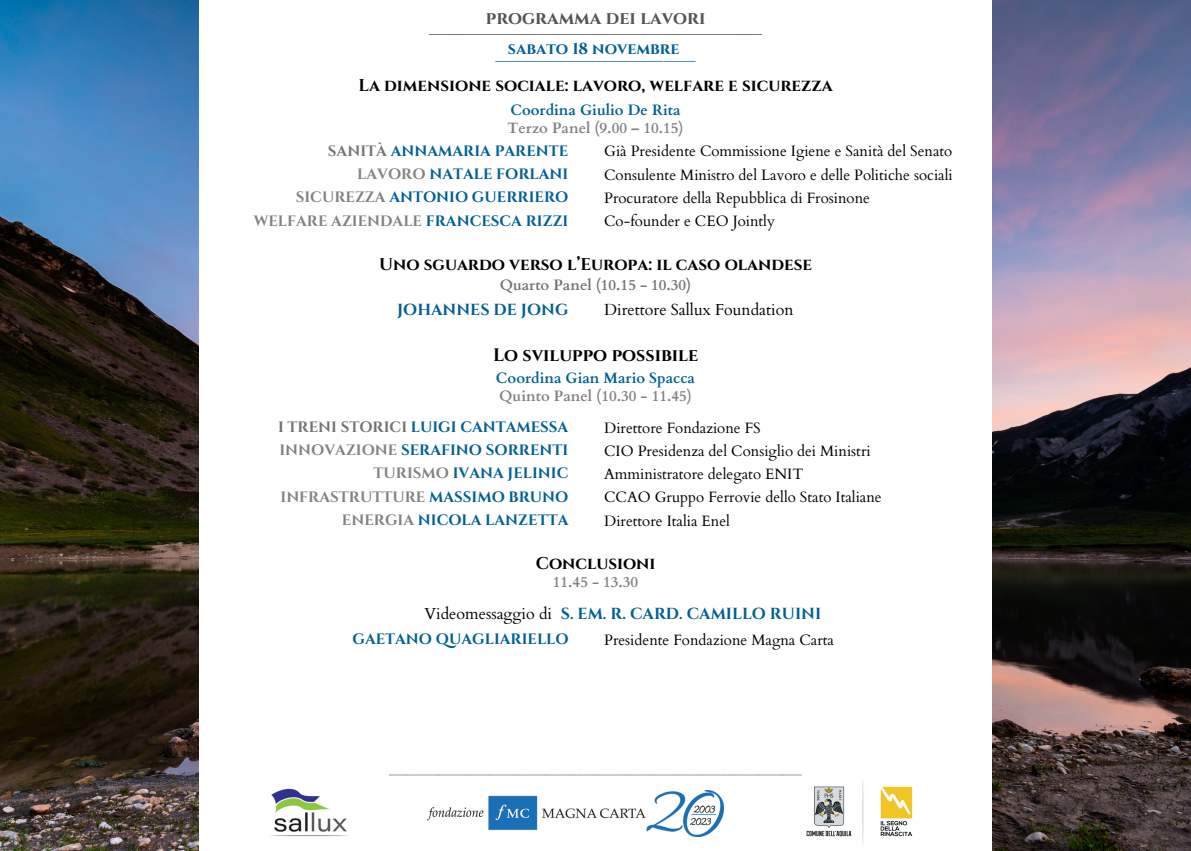
<style>
.page{position:relative;width:1191px;height:851px;background:#fff}
.page>*{position:absolute;margin:0;border:0;box-sizing:border-box;transform-origin:0 0}
.t1{font:700 18px "Cinzel";color:#545454}
.t2{font:700 18px "Cinzel";color:#000}
.t3{font:700 17px "Cinzel";color:#000}
.t4{font:700 16px "Cinzel";color:#015f95}
.t5{font:16px "Cardo";color:#000}
.t6{font:15px "Cardo";color:#000}
.t7{font:700 15px "Cinzel";color:#015f95}
.t8{font:700 15px "Cardo";color:#808384}
.t9{font:700 15px "Cinzel";color:#808384}
.t10{font:700 15px "Cardo";color:#015f95}
.t11{font:700 15px "Cardo";color:#737373}
.t12{font:700 12.5px "Cinzel";color:#545454}
.s1{color:#737373}
.s2{color:#808384}
.s3{color:#015f95}
</style>
<div class="page">
<img style="left:0;top:0;width:1190px;height:850px">
<div style="left:199px;top:0;width:792px;height:850px;background:#fff"></div>
<img style="left:806px;top:780px;width:107px;height:64px">
<img style="left:270px;top:788px;width:78px;height:49px">
<img style="left:427px;top:790px;width:296px;height:46px">
<p class="t1" style="left:485px;top:6px;width:221px">programma dei lavori</p>
<p class="t1" style="left:429px;top:16px;width:334px">_____________________________________</p>
<p class="t4" style="left:495px;top:44px;width:201px">_________________________</p>
<p class="t4" style="left:508px;top:38px;width:173px">sabato 18 novembre</p>
<p class="t3" style="left:358px;top:74px;width:475px">La dimensione sociale: lavoro, welfare e sicurezza</p>
<p class="t10" style="left:510px;top:100px;width:172px">Coordina Giulio De Rita</p>
<p class="t8" style="left:507px;top:118px;width:177px">Terzo Panel (9.00 – 10.15)</p>
<p class="t7" style="left:328px;top:141px;width:242px"><span class="s1">SANITÀ</span> ANNAMARIA PARENTE</p>
<p class="t7" style="left:357px;top:164px;width:213px"><span class="s2">LAVORO</span> NATALE FORLANI</p>
<p class="t7" style="left:296px;top:188px;width:274px"><span class="s2">SICUREZZA</span> ANTONIO GUERRIERO</p>
<p class="t9" style="left:254px;top:211px;width:316px">WELFARE AZIENDALE <span class="s3">FRANCESCA RIZZI</span></p>
<p class="t6" style="left:604px;top:142px;width:350px">Già Presidente Commissione Igiene e Sanità del Senato</p>
<p class="t6" style="left:604px;top:165px;width:350px">Consulente Ministro del Lavoro e delle Politiche sociali</p>
<p class="t6" style="left:604px;top:188px;width:267px">Procuratore della Repubblica di Frosinone</p>
<p class="t6" style="left:604px;top:211px;width:172px">Co-founder e CEO Jointly</p>
<p class="t3" style="left:379px;top:254px;width:434px">Uno sguardo verso l’Europa: il caso olandese</p>
<p class="t4" style="left:397px;top:300px;width:173px">JOHANNES DE JONG</p>
<p class="t5" style="left:604px;top:299px;width:191px">Direttore Sallux Foundation</p>
<p class="t11" style="left:499px;top:275px;width:193px">Quarto Panel (10.15 - 10.30)</p>
<p class="t2" style="left:493px;top:343px;width:207px">Lo sviluppo possibile</p>
<p class="t8" style="left:499px;top:386px;width:194px">Quinto Panel (10.30 - 11.45)</p>
<p class="t10" style="left:496px;top:368px;width:200px">Coordina Gian Mario Spacca</p>
<p class="t7" style="left:278px;top:417px;width:292px"><span class="s1">I TRENI STORICI</span> LUIGI CANTAMESSA</p>
<p class="t7" style="left:279px;top:440px;width:290px"><span class="s2">INNOVAZIONE</span> SERAFINO SORRENTI</p>
<p class="t7" style="left:373px;top:463px;width:196px"><span class="s2">TURISMO</span> IVANA JELINIC</p>
<p class="t9" style="left:280px;top:487px;width:289px">INFRASTRUTTURE <span class="s3">MASSIMO BRUNO</span></p>
<p class="t7" style="left:342px;top:510px;width:228px"><span class="s2">ENERGIA</span> NICOLA LANZETTA</p>
<p class="t6" style="left:604px;top:417px;width:158px">Direttore Fondazione FS</p>
<p class="t6" style="left:604px;top:441px;width:268px">CIO Presidenza del Consiglio dei Ministri</p>
<p class="t6" style="left:604px;top:464px;width:201px">Amministratore delegato ENIT</p>
<p class="t6" style="left:604px;top:487px;width:279px">CCAO Gruppo Ferrovie dello Stato Italiane</p>
<p class="t6" style="left:604px;top:510px;width:127px">Direttore Italia Enel</p>
<p class="t3" style="left:535px;top:553px;width:121px">Conclusioni</p>
<p class="t5" style="left:424px;top:603px;width:129px">Videomessaggio di</p>
<p class="t4" style="left:560px;top:603px;width:262px">S. EM. R. CARD. CAMILLO RUINI</p>
<p class="t8" style="left:553px;top:572px;width:87px">11.45 - 13.30</p>
<p class="t7" style="left:352px;top:629px;width:218px">GAETANO QUAGLIARIELLO</p>
<p class="t6" style="left:604px;top:630px;width:231px">Presidente Fondazione Magna Carta</p>
<p class="t12" style="left:389px;top:762px;width:414px">__________________________________________________________________</p>
</div>
